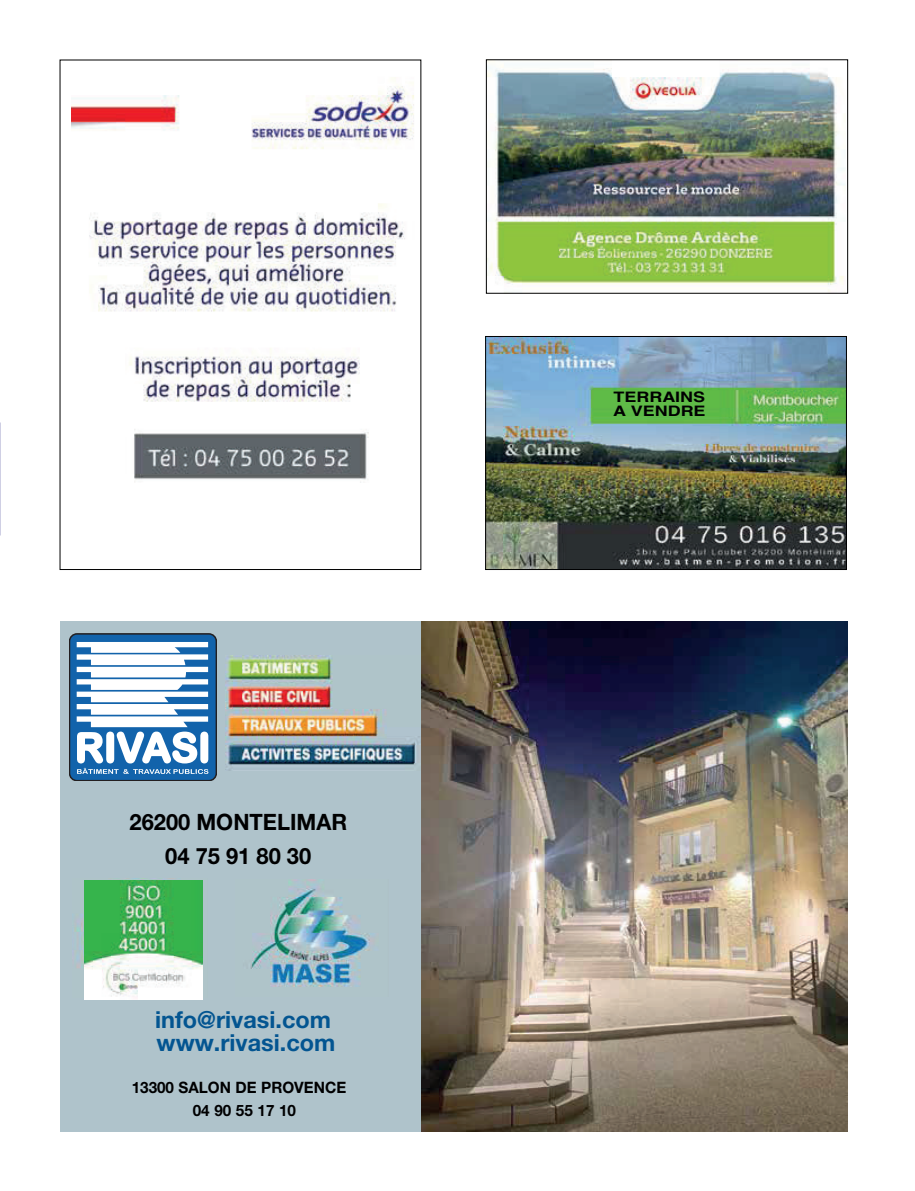
<style>
.page{position:relative;width:915px;height:1191px;background:#fff}
.page>*{position:absolute;margin:0;border:0;box-sizing:border-box;transform-origin:0 0}
.t1{font:23.4px/22.4px "Helvetica Neue Bold+CMDBWH";color:#035591}
.t2{font:22.5px/34.3px "Helvetica Neue Bold+CMDBWH";color:#000001;text-align:center}
.t3{font:15.75px/23.7px "Helvetica Neue Bold+CMDBWH";color:#000001}
.t4{font:700 14.4px/13.8px "Helvetica";color:#000001;scale:1.24 1}
</style>
<div class="page">
<img style="left:0;top:59px;width:849px;height:1073px">
<h2 class="t2" style="left:129px;top:804px;width:219px">26200 MONTELIMAR<br>04 75 91 80 30</h2>
<h1 class="t1" style="left:155px;top:1008px;width:182px">info@rivasi.com www.rivasi.com</h1>
<p class="t3" style="left:193px;top:1074px;width:155px;text-indent:-61px">13300 SALON DE PROVENCE<br>04 90 55 17 10</p>
<p class="t4" style="left:613px;top:389px;width:76px">TERRAINS<br>A VENDRE</p>
</div>
